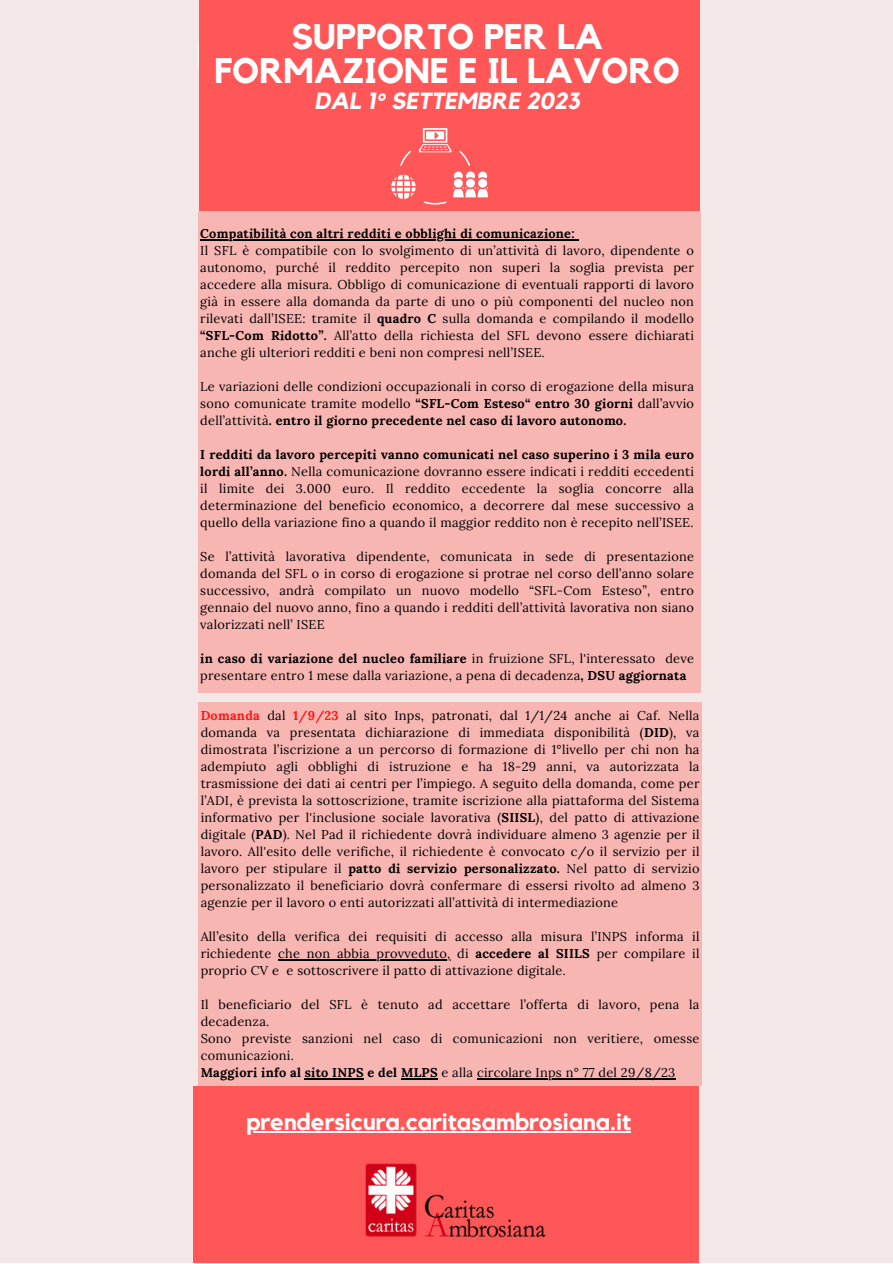
<style>
.page{position:relative;width:893px;height:1264px;background:#fff}
.page>*{position:absolute;margin:0;border:0;box-sizing:border-box;transform-origin:0 0}
.t1{font:700 35.4px/35.4px "Kollektif";color:#fff;text-align:center}
.t2{font:700 23.55px "Kollektif";color:#fff}
.t3{font:italic 700 23.4px "Kollektif";color:#fff}
.t4{font:12.75px/17px "Lora";letter-spacing:.02em;color:#000;text-align:justify}
.t5{font:700 12.75px "Lora";letter-spacing:.02em;color:#000}
.s1{font-weight:700}
.s2{font-weight:700;color:#ff1616}
</style>
<div class="page">
<div style="left:0;top:0;width:892px;height:1262px;background:#f4e7e7"></div>
<div style="left:194px;top:1085px;width:504px;height:177px;background:#ff5757"></div>
<img style="left:365px;top:1163px;width:181px;height:75px">
<hr style="left:246px;top:1131px;width:385px;height:2px;background:#fff">
<div style="left:198px;top:211px;width:503px;height:482px;background:#f8b6b3"></div>
<hr style="left:200px;top:239px;width:374px;height:1px;background:#000">
<div style="left:199px;top:1px;width:500px;height:210px;background:#ff5757"></div>
<svg style="left:391px;top:128px;width:97px;height:76px"></svg>
<div style="left:198px;top:702px;width:504px;height:383px;background:#f8b6b3"></div>
<hr style="left:278px;top:959px;width:172px;height:1px;background:#000">
<hr style="left:305px;top:1078px;width:59px;height:1px;background:#000">
<hr style="left:401px;top:1078px;width:37px;height:1px;background:#000">
<hr style="left:477px;top:1078px;width:198px;height:1px;background:#000">
<p class="t1" style="left:196px;top:3px;width:467px">SUPPORTO PER LA<br>FORMAZIONE E IL LAVORO</p>
<p class="t1" style="left:214px;top:20px;width:467px;line-height:34.8px">SUPPORTO PER LA<br>FORMAZIONE E IL LAVORO</p>
<p class="t3" style="left:314px;top:90px;width:267px">DAL 1° SETTEMBRE 2023</p>
<p class="t5" style="left:200px;top:225px;width:376px">Compatibilità con altri redditi e obblighi di comunicazione:</p>
<p class="t4" style="left:200px;top:242px;width:495px">Il SFL è compatibile con lo svolgimento di un’attività di lavoro, dipendente o autonomo, purché il reddito percepito non superi la soglia prevista per accedere alla misura. Obbligo di comunicazione di eventuali rapporti di lavoro già in essere alla domanda da parte di uno o più componenti del nucleo non rilevati dall’ISEE: tramite il <span class="s1">quadro C</span> sulla domanda e compilando il modello <span class="s1">“SFL-Com Ridotto”.</span> All’atto della richiesta del SFL devono essere dichiarati anche gli ulteriori redditi e beni non compresi nell’ISEE.</p>
<p class="t4" style="left:200px;top:378px;width:495px">Le variazioni delle condizioni occupazionali in corso di erogazione della misura sono comunicate tramite modello <span class="s1">“SFL-Com Esteso“ entro 30 giorni</span> dall’avvio dell’attività<span class="s1">. entro il giorno precedente nel caso di lavoro autonomo.</span></p>
<p class="t4" style="left:200px;top:446px;width:495px"><span class="s1">I redditi da lavoro percepiti vanno comunicati nel caso superino i 3 mila euro lordi all’anno.</span> Nella comunicazione dovranno essere indicati i redditi eccedenti il limite dei 3.000 euro. Il reddito eccedente la soglia concorre alla determinazione del beneficio economico, a decorrere dal mese successivo a quello della variazione fino a quando il maggior reddito non è recepito nell’ISEE.</p>
<p class="t4" style="left:200px;top:547px;width:495px">Se l’attività lavorativa dipendente, comunicata in sede di presentazione domanda del SFL o in corso di erogazione si protrae nel corso dell’anno solare successivo, andrà compilato un nuovo modello “SFL-Com Esteso”, entro gennaio del nuovo anno, fino a quando i redditi dell’attività lavorativa non siano valorizzati nell’ ISEE</p>
<p class="t4" style="left:200px;top:649px;width:495px"><span class="s1">in caso di variazione del nucleo familiare</span> in fruizione SFL, l'interessato deve presentare entro 1 mese dalla variazione, a pena di decadenza<span class="s1">, DSU aggiornata</span></p>
<p class="t4" style="left:201px;top:707px;width:500px"><span class="s2">Domanda</span> dal <span class="s2">1/9/23</span> al sito Inps, patronati, dal 1/1/24 anche ai Caf. Nella domanda va presentata dichiarazione di immediata disponibilità (<span class="s1">DID</span>), va dimostrata l’iscrizione a un percorso di formazione di 1°livello per chi non ha adempiuto agli obblighi di istruzione e ha 18-29 anni, va autorizzata la trasmissione dei dati ai centri per l’impiego. A seguito della domanda, come per l’ADI, è prevista la sottoscrizione, tramite iscrizione alla piattaforma del Sistema informativo per l'inclusione sociale lavorativa (<span class="s1">SIISL</span>), del patto di attivazione digitale (<span class="s1">PAD</span>). Nel Pad il richiedente dovrà individuare almeno 3 agenzie per il lavoro. All'esito delle verifiche, il richiedente è convocato c/o il servizio per il lavoro per stipulare il <span class="s1">patto di servizio personalizzato.</span> Nel patto di servizio personalizzato il beneficiario dovrà confermare di essersi rivolto ad almeno 3 agenzie per il lavoro o enti autorizzati all’attività di intermediazione</p>
<p class="t4" style="left:201px;top:927px;width:500px">All’esito della verifica dei requisiti di accesso alla misura l’INPS informa il richiedente che non abbia provveduto, di <span class="s1">accedere al SIILS</span> per compilare il proprio CV e e sottoscrivere il patto di attivazione digitale.</p>
<p class="t4" style="left:201px;top:995px;width:500px">Il beneficiario del SFL è tenuto ad accettare l’offerta di lavoro, pena la decadenza.</p>
<p class="t4" style="left:201px;top:1029px;width:500px">Sono previste sanzioni nel caso di comunicazioni non veritiere, omesse comunicazioni.</p>
<p class="t4" style="left:201px;top:1063px;width:476px"><span class="s1">Maggiori info al sito INPS e del MLPS</span> e alla circolare Inps n° 77 del 29/8/23</p>
<p class="t2" style="left:246px;top:1111px;width:386px">prendersicura.caritasambrosiana.it</p>
</div>
